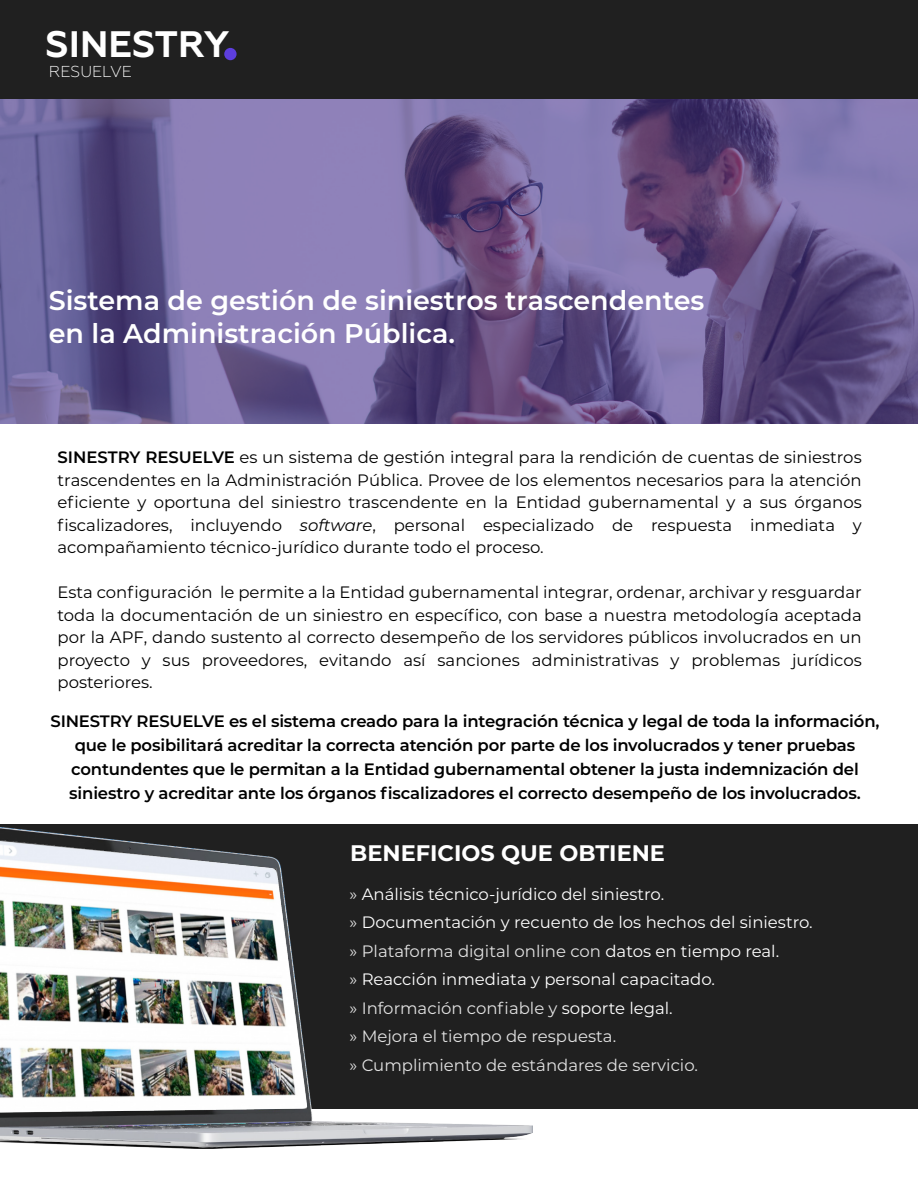
<style>
.page{position:relative;width:918px;height:1188px;background:#fff}
.page>*{position:absolute;margin:0;border:0;box-sizing:border-box;transform-origin:0 0}
.t1{font:700 36.75px "Geometria";color:#fff}
.t2{font:600 27px/32.4px "Montserrat";color:#fff}
.t3{font:700 22.5px "Montserrat";color:#fff}
.t4{font:16.5px/22.5px "Montserrat";color:#000;text-align:justify}
.t5{font:600 16.5px/24px "Montserrat";letter-spacing:-.01em;color:#000;text-align:center}
.t6{font:16.5px/28.5px "Montserrat";color:#fff}
.t7{font:300 15.75px "Geometria";color:#fff}
.s1{font-weight:600}
.s2{font-style:italic}
.s3{color:#e2e2e2}
</style>
<div class="page">
<svg style="left:0;top:98px;width:918px;height:325px;background:#6e6095"></svg>
<div style="left:0;top:0;width:918px;height:98px;background:#202020"></div>
<div style="left:1px;top:824px;width:917px;height:285px;background:#202020"></div>
<img style="left:0;top:827px;width:533px;height:321px">
<div style="left:224px;top:48px;width:13px;height:12px;background:#5d3edd;border-radius:50%"></div>
<h1 class="t1" style="left:46px;top:23px;width:185px">SINESTRY</h1>
<p class="t7" style="left:49px;top:63px;width:85px">RESUELVE</p>
<h2 class="t2" style="left:49px;top:283px;width:657px">Sistema de gestión de siniestros trascendentes en la Administración Pública.</h2>
<p class="t4" style="left:58px;top:445px;width:806px"><span class="s1">SINESTRY RESUELVE</span> es un sistema de gestión integral para la rendición de cuentas de siniestros trascendentes en la Administración Pública. Provee de los elementos necesarios para la atención eficiente y oportuna del siniestro trascendente en la Entidad gubernamental y a sus órganos fiscalizadores, incluyendo <span class="s2">software</span>, personal especializado de respuesta inmediata y acompañamiento técnico-jurídico durante todo el proceso.</p>
<p class="t4" style="left:58px;top:580px;width:806px">Esta configuración le permite a la Entidad gubernamental integrar, ordenar, archivar y resguardar toda la documentación de un siniestro en específico, con base a nuestra metodología aceptada por la APF, dando sustento al correcto desempeño de los servidores públicos involucrados en un proyecto y sus proveedores, evitando así sanciones administrativas y problemas jurídicos posteriores.</p>
<p class="t5" style="left:50px;top:708px;width:831px">SINESTRY RESUELVE es el sistema creado para la integración técnica y legal de toda la información, que le posibilitará acreditar la correcta atención por parte de los involucrados y tener pruebas contundentes que le permitan a la Entidad gubernamental obtener la justa indemnización del siniestro y acreditar ante los órganos fiscalizadores el correcto desempeño de los involucrados.</p>
<h3 class="t3" style="left:350px;top:837px;width:316px">BENEFICIOS QUE OBTIENE</h3>
<p class="t6" style="left:350px;top:879px;width:465px"><span class="s3">»</span> Análisis técnico-jurídico del siniestro.<br><span class="s3">»</span> Documentación y recuento de los hechos del siniestro. <span class="s3">» Plataforma digital online con</span> datos en tiempo real.<br><span class="s3">»</span> Reacción inmediata y personal capacitado.<br><span class="s3">» Información confiable y</span> soporte legal.<br><span class="s3">» Mejora el tiempo de respuesta.<br>» Cumplimiento de estándares de servicio.</span></p>
</div>
